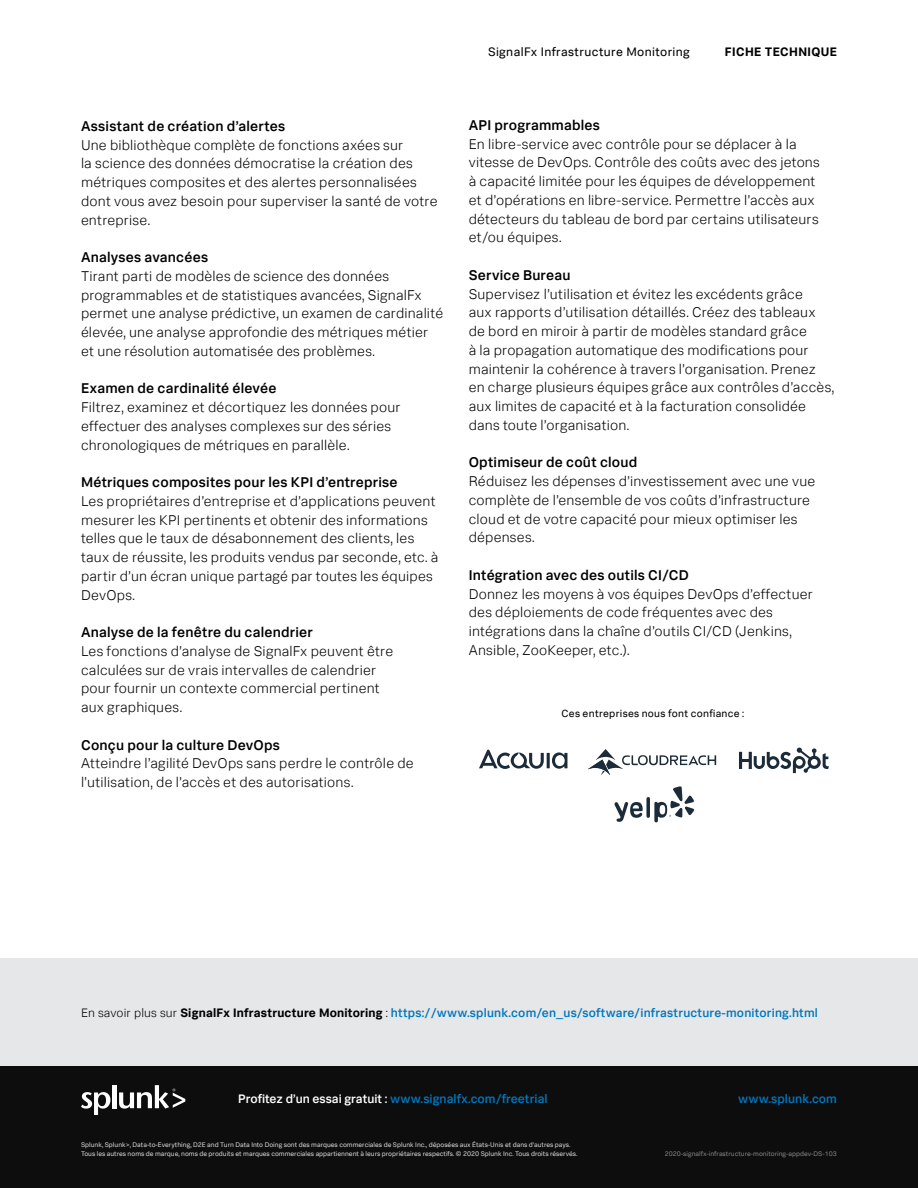
<style>
.page{position:relative;width:918px;height:1188px;background:#fff}
.page>*{position:absolute;margin:0;border:0;box-sizing:border-box;transform-origin:0 0}
.Body_Abstract_Title{font:300 14.25px/18.8px "Splunk Data Sans";letter-spacing:.015em;color:#000}
.t1{font:500 12.45px "Splunk Data Sans";letter-spacing:.005em;color:#0077be}
.t2{font:500 12.3px "Splunk Data Sans";letter-spacing:.015em;color:#0077be}
.t3{font:12.3px "Splunk Data Sans";letter-spacing:.03em;color:#000}
.t4{font:700 12.3px "Splunk Data Sans";letter-spacing:.03em;color:#000}
.Body_Copy{font:10.5px "Splunk Data Sans";letter-spacing:.025em;color:#000}
.t5{font:6.75px/8.7px "Splunk Data Sans";color:#d1d3d4}
.t6{font:6.75px "Splunk Data Sans";color:#808285}
.s1{font-weight:500}
.s2{font-weight:300;color:#000}
.s3{font-weight:700;color:#000}
.s4{color:#fff}
</style>
<div class="page">
<div style="left:0;top:958px;width:918px;height:108px;background:#e6e7e8"></div>
<div style="left:0;top:1066px;width:918px;height:122px;background:#0d0d0d"></div>
<svg style="left:81px;top:1092px;width:29px;height:22px"></svg>
<hr style="left:112px;top:1085px;width:4px;height:23px;background:#fff">
<svg style="left:119px;top:1085px;width:66px;height:24px"></svg>
<svg style="left:739px;top:748px;width:90px;height:25px"></svg>
<svg style="left:479px;top:750px;width:88px;height:19px"></svg>
<svg style="left:614px;top:786px;width:80px;height:36px"></svg>
<svg style="left:588px;top:749px;width:128px;height:26px"></svg>
<p class="Body_Abstract_Title" style="left:81px;top:116px;width:358px"><span class="s1">Assistant de création d’alertes<br></span>Une bibliothèque complète de fonctions axées sur<br>la science des données démocratise la création des métriques composites et des alertes personnalisées dont vous avez besoin pour superviser la santé de votre entreprise.</p>
<p class="Body_Abstract_Title" style="left:81px;top:248px;width:364px"><span class="s1">Analyses avancées<br></span>Tirant parti de modèles de science des données programmables et de statistiques avancées, SignalFx permet une analyse prédictive, un examen de cardinalité élevée, une analyse approfondie des métriques métier et une résolution automatisée des problèmes.</p>
<p class="Body_Abstract_Title" style="left:81px;top:379px;width:321px"><span class="s1">Examen de cardinalité élevée<br></span>Filtrez, examinez et décortiquez les données pour effectuer des analyses complexes sur des séries chronologiques de métriques en parallèle.</p>
<p class="Body_Abstract_Title" style="left:81px;top:473px;width:359px"><span class="s1">Métriques composites pour les KPI d’entreprise<br></span>Les propriétaires d’entreprise et d’applications peuvent mesurer les KPI pertinents et obtenir des informations telles que le taux de désabonnement des clients, les taux de réussite, les produits vendus par seconde, etc. à partir d’un écran unique partagé par toutes les équipes DevOps.</p>
<p class="Body_Abstract_Title" style="left:81px;top:623px;width:314px"><span class="s1">Analyse de la fenêtre du calendrier<br></span>Les fonctions d’analyse de SignalFx peuvent être calculées sur de vrais intervalles de calendrier pour fournir un contexte commercial pertinent aux graphiques.</p>
<p class="Body_Abstract_Title" style="left:81px;top:735px;width:334px"><span class="s1">Conçu pour la culture DevOps<br></span>Atteindre l’agilité DevOps sans perdre le contrôle de l’utilisation, de l’accès et des autorisations.</p>
<p class="t3" style="left:488px;top:44px;width:203px">SignalFx Infrastructure Monitoring</p>
<p class="t4" style="left:725px;top:44px;width:114px">FICHE TECHNIQUE</p>
<p class="Body_Abstract_Title" style="left:469px;top:115px;width:353px"><span class="s1">API programmables<br></span>En libre-service avec contrôle pour se déplacer à la vitesse de DevOps. Contrôle des coûts avec des jetons à capacité limitée pour les équipes de développement et d’opérations en libre-service. Permettre l’accès aux détecteurs du tableau de bord par certains utilisateurs et/ou équipes.</p>
<p class="Body_Abstract_Title" style="left:469px;top:265px;width:367px"><span class="s1">Service Bureau<br></span>Supervisez l’utilisation et évitez les excédents grâce<br>aux rapports d’utilisation détaillés. Créez des tableaux de bord en miroir à partir de modèles standard grâce<br>à la propagation automatique des modifications pour maintenir la cohérence à travers l’organisation. Prenez en charge plusieurs équipes grâce aux contrôles d’accès, aux limites de capacité et à la facturation consolidée dans toute l’organisation.</p>
<p class="Body_Abstract_Title" style="left:469px;top:453px;width:348px"><span class="s1">Optimiseur de coût cloud<br></span>Réduisez les dépenses d’investissement avec une vue complète de l’ensemble de vos coûts d’infrastructure cloud et de votre capacité pour mieux optimiser les dépenses.</p>
<p class="Body_Abstract_Title" style="left:469px;top:565px;width:346px"><span class="s1">Intégration avec des outils CI/CD<br></span>Donnez les moyens à vos équipes DevOps d’effectuer des déploiements de code fréquentes avec des intégrations dans la chaîne d’outils CI/CD (Jenkins, Ansible, ZooKeeper, etc.).</p>
<p class="Body_Copy" style="left:562px;top:707px;width:184px">Ces entreprises nous font confiance :</p>
<p class="t2" style="left:81px;top:1005px;width:739px"><span class="s2">En savoir plus sur</span> <span class="s3">SignalFx Infrastructure Monitoring</span> <span class="s2">:</span> https://www.splunk.com/en_us/software/infrastructure-monitoring.html</p>
<p class="t1" style="left:238px;top:1091px;width:311px"><span class="s4">Profitez d’un essai gratuit :</span> www.signalfx.com/freetrial</p>
<p class="t1" style="left:738px;top:1091px;width:100px">www.splunk.com</p>
<p class="t5" style="left:81px;top:1141px;width:498px">Splunk, Splunk&gt;, Data-to-Everything, D2E and Turn Data Into Doing sont des marques commerciales de Splunk Inc., déposées aux États-Unis et dans d'autres pays.<br>Tous les autres noms de marque, noms de produits et marques commerciales appartiennent à leurs propriétaires respectifs. © 2020 Splunk Inc. Tous droits réservés.</p>
<p class="t6" style="left:665px;top:1150px;width:174px">2020-signalfx-infrastructure-monitoring-appdev-DS-103</p>
</div>
